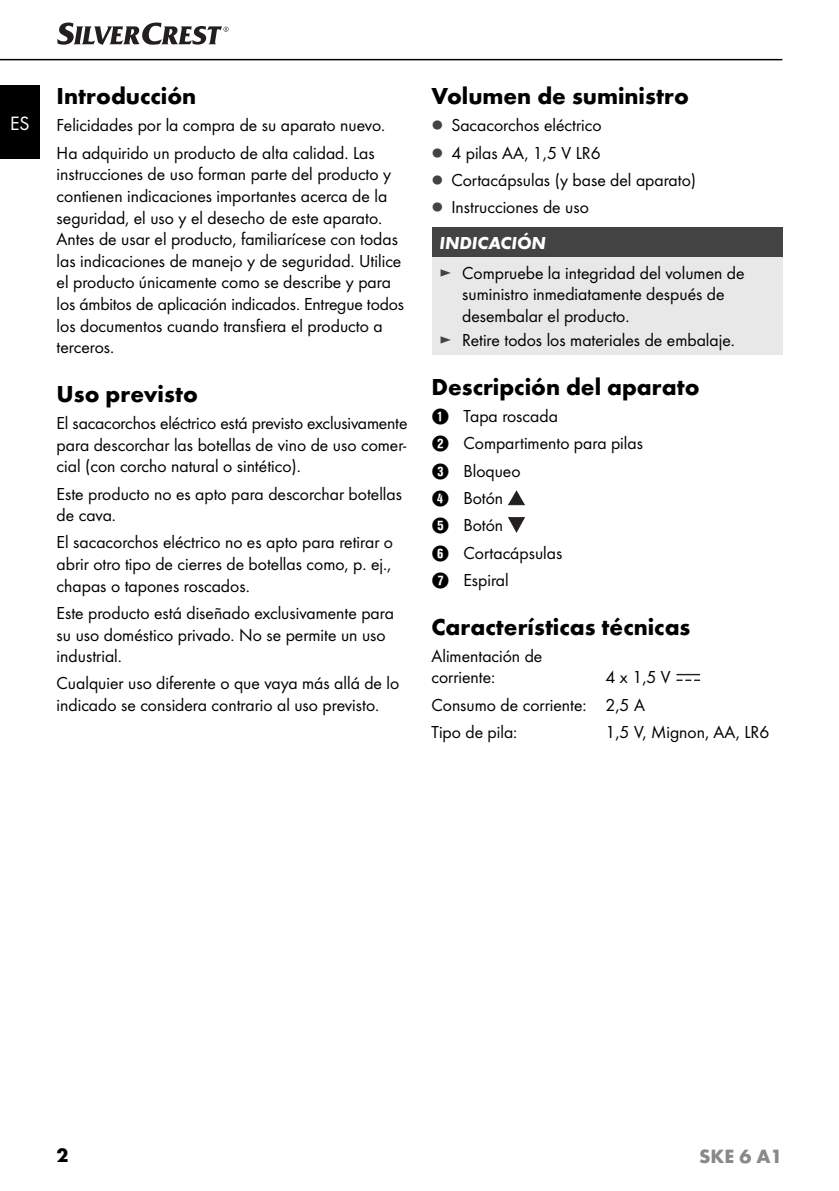
<style>
.page{position:relative;width:839px;height:1191px;background:#fff}
.page>*{position:absolute;margin:0;border:0;box-sizing:border-box;transform-origin:0 0}
.t1{font:700 24px "Futura";color:#000}
.t2{font:700 20px "Futura";color:#898989}
.t3{font:20px "Futura Boo";color:#fff}
.t4{font:700 20px "Futura";color:#000}
.t5{font:18px/21.6px "Futura Boo";color:#000}
.t6{font:italic 700 18px "Futura";color:#fff}
.s1{color:#434343}
.s2{font-family:"Hako PI Nummern"}
</style>
<div class="page">
<div style="left:0;top:85px;width:40px;height:74px;background:#000"></div>
<hr style="left:0;top:59px;width:782px;height:1px;background:#000">
<svg style="left:57px;top:23px;width:172px;height:22px"></svg>
<div style="left:431px;top:227px;width:351px;height:30px;background:#434343"></div>
<div style="left:431px;top:257px;width:351px;height:97px;background:#e8e8e8"></div>
<svg style="left:508px;top:490px;width:17px;height:16px"></svg>
<svg style="left:508px;top:517px;width:17px;height:16px"></svg>
<svg style="left:677px;top:674px;width:23px;height:7px"></svg>
<p class="t3" style="left:10px;top:114px;width:21px">ES</p>
<h1 class="t1" style="left:57px;top:87px;width:141px">Introducción</h1>
<p class="t5" style="left:57px;top:113px;width:330px;line-height:27.2px">Felicidades por la compra de su aparato nuevo.<br>Ha adquirido un producto de alta calidad. Las</p>
<p class="t5" style="left:57px;top:164px;width:349px">instrucciones de uso forman parte del producto y contienen indicaciones importantes acerca de la seguridad, el uso y el desecho de este aparato.<br>Antes de usar el producto, familiarícese con todas las indicaciones de manejo y de seguridad. Utilice el producto únicamente como se describe y para los ámbitos de aplicación indicados. Entregue todos los documentos cuando transfiera el producto a terceros.</p>
<h1 class="t1" style="left:57px;top:384px;width:143px">Uso previsto</h1>
<p class="t5" style="left:57px;top:413px;width:352px;text-align:justify">El sacacorchos eléctrico está previsto exclusivamente para descorchar las botellas de vino de uso comer&shy;cial (con corcho natural o sintético).</p>
<p class="t5" style="left:57px;top:484px;width:347px">Este producto no es apto para descorchar botellas de cava.</p>
<p class="t5" style="left:57px;top:532px;width:338px;text-align:justify">El sacacorchos eléctrico no es apto para retirar o abrir otro tipo de cierres de botellas como, p. ej., chapas o tapones roscados.</p>
<p class="t5" style="left:57px;top:603px;width:339px">Este producto está diseñado exclusivamente para su uso doméstico privado. No se permite un uso industrial.</p>
<p class="t5" style="left:57px;top:673px;width:344px">Cualquier uso diferente o que vaya más allá de lo indicado se considera contrario al uso previsto.</p>
<h1 class="t1" style="left:431px;top:87px;width:259px">Volumen de suministro</h1>
<p class="t5" style="left:431px;top:113px;width:266px;line-height:27.2px"><span class="s1">▯</span> Sacacorchos eléctrico<br><span class="s1">▯</span> 4 pilas AA, 1,5 V LR6<br><span class="s1">▯</span> Cortacápsulas (y base del aparato) <span class="s1">▯</span> Instrucciones de uso</p>
<p class="t6" style="left:439px;top:236px;width:108px">INDICACIÓN</p>
<p class="t5" style="left:462px;top:263px;width:284px;text-indent:-23px"><span class="s1">►</span> Compruebe la integridad del volumen de suministro inmediatamente después de desembalar el producto.</p>
<p class="t5" style="left:439px;top:330px;width:297px"><span class="s1">►</span> Retire todos los materiales de embalaje.</p>
<h1 class="t1" style="left:431px;top:377px;width:270px">Descripción del aparato</h1>
<p class="t5" style="left:431px;top:403px;width:213px;line-height:27.2px"><span class="s2">1</span> Tapa roscada<br><span class="s2">2</span> Compartimento para pilas<br><span class="s2">3</span> Bloqueo<br><span class="s2">4</span> Botón<br><span class="s2">5</span> Botón<br><span class="s2">6</span> Cortacápsulas<br><span class="s2">7</span> Espiral</p>
<h1 class="t1" style="left:431px;top:617px;width:260px">Características técnicas</h1>
<p class="t5" style="left:431px;top:646px;width:112px">Alimentación de corriente:</p>
<p class="t5" style="left:431px;top:665px;width:241px;line-height:27.2px;text-indent:174px">4 x 1,5 V<br>Consumo de corriente: 2,5 A<br>Tipo de pila:</p>
<p class="t5" style="left:605px;top:722px;width:165px">1,5 V, Mignon, AA, LR6</p>
<p class="t4" style="left:57px;top:1148px;width:13px">2</p>
<p class="t2" style="left:699px;top:1148px;width:85px">SKE 6 A1</p>
</div>
